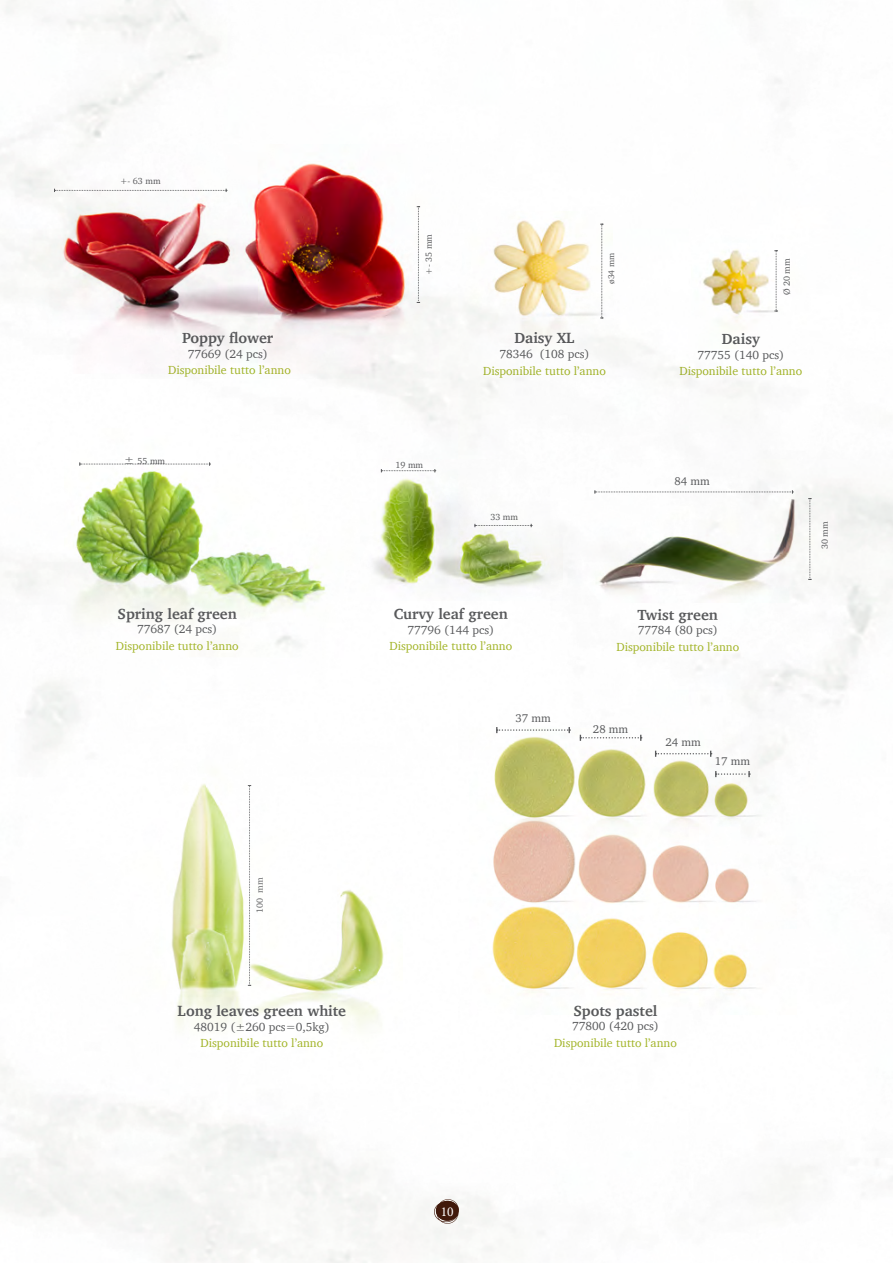
<style>
.page{position:relative;width:893px;height:1263px;background:#fff}
.page>*{position:absolute;margin:0;border:0;box-sizing:border-box;transform-origin:0 0}
.t1{font:700 15px "Charter";color:#58595b}
.t2{font:13.5px "Minion Pro";color:#fff}
.t3{font:12px "Charter";color:#a2b427}
.t4{font:12px "Charter";color:#58595b}
.t5{font:11.55px "Charter";color:#58595b}
.t6{font:9px "Charter";color:#58595b}
.t7{font:9px "Charter";color:#636466}
.t8{font:8.4px "Charter";color:#58595b}
.s1{font-size:12px;color:#636466}
</style>
<div class="page">
<img style="left:29px;top:145px;width:410px;height:234px">
<img style="left:691px;top:237px;width:109px;height:111px">
<svg style="left:774px;top:250px;width:4px;height:62px"></svg>
<img style="left:463px;top:212px;width:150px;height:156px">
<svg style="left:600px;top:224px;width:3px;height:95px"></svg>
<img style="left:130px;top:765px;width:273px;height:278px">
<svg style="left:248px;top:785px;width:3px;height:201px"></svg>
<img style="left:479px;top:728px;width:318px;height:84px">
<svg style="left:655px;top:751px;width:57px;height:6px"></svg>
<svg style="left:715px;top:771px;width:35px;height:6px"></svg>
<svg style="left:580px;top:735px;width:62px;height:6px"></svg>
<svg style="left:496px;top:727px;width:74px;height:6px"></svg>
<img style="left:473px;top:812px;width:324px;height:86px">
<img style="left:470px;top:898px;width:327px;height:116px">
<img style="left:343px;top:459px;width:220px;height:141px">
<img style="left:64px;top:428px;width:279px;height:235px">
<svg style="left:79px;top:462px;width:132px;height:4px"></svg>
<img style="left:559px;top:483px;width:278px;height:119px">
<svg style="left:808px;top:498px;width:4px;height:82px"></svg>
<svg style="left:594px;top:490px;width:199px;height:4px"></svg>
<svg style="left:434px;top:1199px;width:25px;height:25px"></svg>
<p class="t6" style="left:120px;top:173px;width:42px">+- 63 mm</p>
<p class="t6" style="left:421px;top:275px;width:42px;rotate:-90deg">+- 35 mm</p>
<p class="t8" style="left:604px;top:284px;width:32px;rotate:-90deg">ø34 mm</p>
<p class="t6" style="left:779px;top:295px;width:38px;rotate:-90deg">Ø 20 mm</p>
<p class="t1" style="left:182px;top:325px;width:93px">Poppy flower</p>
<p class="t4" style="left:188px;top:343px;width:82px">77669 (24 pcs)</p>
<p class="t3" style="left:168px;top:360px;width:124px">Disponibile tutto l’anno</p>
<p class="t1" style="left:514px;top:325px;width:61px">Daisy XL</p>
<p class="t4" style="left:499px;top:344px;width:92px">78346 (108 pcs)</p>
<p class="t3" style="left:483px;top:360px;width:124px">Disponibile tutto l’anno</p>
<p class="t1" style="left:722px;top:326px;width:39px">Daisy</p>
<p class="t4" style="left:697px;top:344px;width:88px">77755 (140 pcs)</p>
<p class="t3" style="left:679px;top:361px;width:124px">Disponibile tutto l’anno</p>
<p class="t6" style="left:124px;top:453px;width:43px"><span class="s1">±</span> 55 mm</p>
<p class="t6" style="left:395px;top:457px;width:29px">19 mm</p>
<p class="t5" style="left:674px;top:471px;width:37px">84 mm</p>
<p class="t6" style="left:490px;top:509px;width:29px">33 mm</p>
<p class="t6" style="left:817px;top:549px;width:29px;rotate:-90deg">30 mm</p>
<p class="t1" style="left:117px;top:600px;width:121px">Spring leaf green</p>
<p class="t4" style="left:137px;top:618px;width:82px">77687 (24 pcs)</p>
<p class="t3" style="left:116px;top:635px;width:124px">Disponibile tutto l’anno</p>
<p class="t1" style="left:394px;top:601px;width:116px">Curvy leaf green</p>
<p class="t4" style="left:407px;top:619px;width:88px">77796 (144 pcs)</p>
<p class="t3" style="left:389px;top:636px;width:124px">Disponibile tutto l’anno</p>
<p class="t1" style="left:638px;top:602px;width:82px">Twist green</p>
<p class="t4" style="left:638px;top:620px;width:82px">77784 (80 pcs)</p>
<p class="t3" style="left:616px;top:636px;width:124px">Disponibile tutto l’anno</p>
<p class="t5" style="left:515px;top:708px;width:37px">37 mm</p>
<p class="t5" style="left:593px;top:719px;width:37px">28 mm</p>
<p class="t5" style="left:665px;top:732px;width:37px">24 mm</p>
<p class="t5" style="left:715px;top:751px;width:37px">17 mm</p>
<p class="t7" style="left:252px;top:913px;width:37px;rotate:-90deg">100 mm</p>
<p class="t1" style="left:178px;top:997px;width:170px">Long leaves green white</p>
<p class="t4" style="left:194px;top:1016px;width:137px">48019 (±260 pcs=0,5kg)</p>
<p class="t3" style="left:200px;top:1032px;width:124px">Disponibile tutto l’anno</p>
<p class="t1" style="left:573px;top:997px;width:85px">Spots pastel</p>
<p class="t4" style="left:572px;top:1016px;width:88px">77800 (420 pcs)</p>
<p class="t3" style="left:554px;top:1032px;width:124px">Disponibile tutto l’anno</p>
<p class="t2" style="left:441px;top:1202px;width:14px">10</p>
</div>
